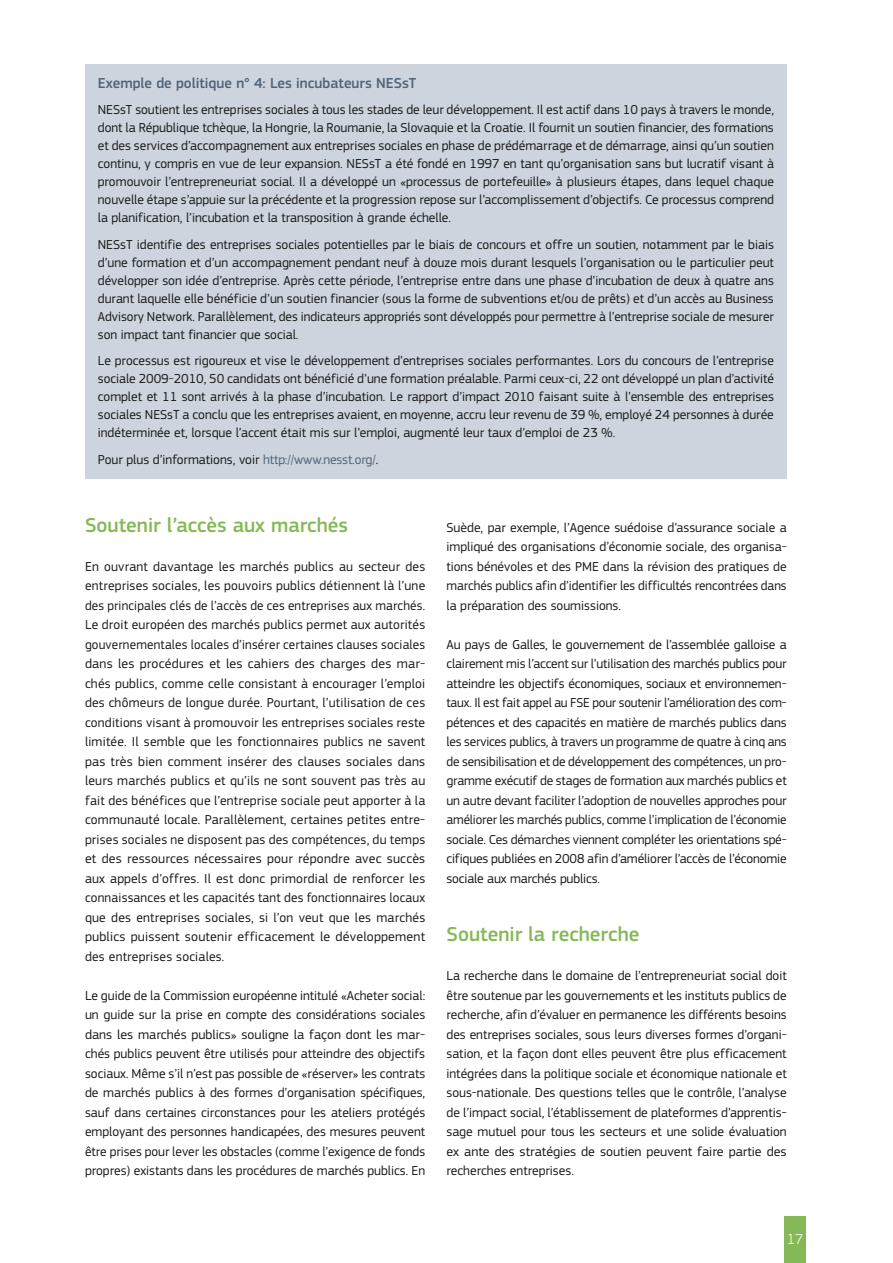
<style>
.page{position:relative;width:893px;height:1263px;background:#fff}
.page>*{position:absolute;margin:0;border:0;box-sizing:border-box;transform-origin:0 0}
.Title_Level_2{font:500 21px "PF Square Sans Pro";color:#85b856}
.Box_Title_2{font:500 15px "PF Square Sans Pro";color:#4f6378}
.t1{font:300 15px "PF Square Sans Pro";color:#fff}
.Body{font:13.5px/19.5px "PF Square Sans Pro";color:#1a1a18;text-align:justify}
.Box_Body{font:13.5px/18px "PF Square Sans Pro";color:#1a1a18;text-align:justify}
.s1{color:#4f6378}
</style>
<div class="page">
<div style="left:784px;top:1216px;width:22px;height:47px;background:#85b856"></div>
<div style="left:85px;top:64px;width:702px;height:415px;background:#cdd4de"></div>
<h4 class="Box_Title_2" style="left:98px;top:74px;width:320px">Exemple de politique n° 4: Les incubateurs NESsT</h4>
<p class="Box_Body" style="left:98px;top:101px;width:678px">NESsT soutient les entreprises sociales à tous les stades de leur développement. Il est actif dans 10 pays à travers le monde, dont la République tchèque, la Hongrie, la Roumanie, la Slovaquie et la Croatie. Il fournit un soutien financier, des formations et des services d’accompagnement aux entreprises sociales en phase de prédémarrage et de démarrage, ainsi qu’un soutien continu, y compris en vue de leur expansion. NESsT a été fondé en 1997 en tant qu’organisation sans but lucratif visant à promouvoir l’entrepreneuriat social. Il a développé un «processus de portefeuille» à plusieurs étapes, dans lequel chaque nouvelle étape s’appuie sur la précédente et la progression repose sur l’accomplissement d’objectifs. Ce processus comprend la planification, l’incubation et la transposition à grande échelle.</p>
<p class="Box_Body" style="left:98px;top:235px;width:678px">NESsT identifie des entreprises sociales potentielles par le biais de concours et offre un soutien, notamment par le biais d’une formation et d’un accompagnement pendant neuf à douze mois durant lesquels l’organisation ou le particulier peut développer son idée d’entreprise. Après cette période, l’entreprise entre dans une phase d’incubation de deux à quatre ans durant laquelle elle bénéficie d’un soutien financier (sous la forme de subventions et/ou de prêts) et d’un accès au Business Advisory Network. Parallèlement, des indicateurs appropriés sont développés pour permettre à l’entreprise sociale de mesurer son impact tant financier que social.</p>
<p class="Box_Body" style="left:98px;top:352px;width:678px">Le processus est rigoureux et vise le développement d’entreprises sociales performantes. Lors du concours de l’entreprise sociale 2009-2010, 50 candidats ont bénéficié d’une formation préalable. Parmi ceux-ci, 22 ont développé un plan d’activité complet et 11 sont arrivés à la phase d’incubation. Le rapport d’impact 2010 faisant suite à l’ensemble des entreprises sociales NESsT a conclu que les entreprises avaient, en moyenne, accru leur revenu de 39 %, employé 24 personnes à durée indéterminée et, lorsque l’accent était mis sur l’emploi, augmenté leur taux d’emploi de 23 %.</p>
<p class="Box_Body" style="left:98px;top:450px;width:282px">Pour plus d’informations, voir <span class="s1">http://www.nesst.org/</span>.</p>
<h2 class="Title_Level_2" style="left:85px;top:513px;width:265px">Soutenir l’accès aux marchés</h2>
<p class="Body" style="left:85px;top:557px;width:342px">En ouvrant davantage les marchés publics au secteur des entreprises sociales, les pouvoirs publics détiennent là l’une des principales clés de l’accès de ces entreprises aux marchés.<br>Le droit européen des marchés publics permet aux autorités gouvernementales locales d’insérer certaines clauses sociales dans les procédures et les cahiers des charges des mar&shy;chés publics, comme celle consistant à encourager l’emploi des chômeurs de longue durée. Pourtant, l’utilisation de ces conditions visant à promouvoir les entreprises sociales reste limitée. Il semble que les fonctionnaires publics ne savent pas très bien comment insérer des clauses sociales dans leurs marchés publics et qu’ils ne sont souvent pas très au fait des bénéfices que l’entreprise sociale peut apporter à la communauté locale. Parallèlement, certaines petites entre&shy;prises sociales ne disposent pas des compétences, du temps et des ressources nécessaires pour répondre avec succès aux appels d’offres. Il est donc primordial de renforcer les connaissances et les capacités tant des fonctionnaires locaux que des entreprises sociales, si l’on veut que les marchés publics puissent soutenir efficacement le développement des entreprises sociales.</p>
<p class="Body" style="left:85px;top:986px;width:342px">Le guide de la Commission européenne intitulé «Acheter social: un guide sur la prise en compte des considérations sociales dans les marchés publics» souligne la façon dont les mar&shy;chés publics peuvent être utilisés pour atteindre des objectifs sociaux. Même s’il n’est pas possible de «réserver» les contrats de marchés publics à des formes d’organisation spécifiques, sauf dans certaines circonstances pour les ateliers protégés employant des personnes handicapées, des mesures peuvent être prises pour lever les obstacles (comme l’exigence de fonds propres) existants dans les procédures de marchés publics. En</p>
<p class="Body" style="left:446px;top:518px;width:342px">Suède, par exemple, l’Agence suédoise d’assurance sociale a impliqué des organisations d’économie sociale, des organisa&shy;tions bénévoles et des PME dans la révision des pratiques de marchés publics afin d’identifier les difficultés rencontrées dans la préparation des soumissions.</p>
<p class="Body" style="left:446px;top:635px;width:342px">Au pays de Galles, le gouvernement de l’assemblée galloise a clairement mis l’accent sur l’utilisation des marchés publics pour atteindre les objectifs économiques, sociaux et environnemen&shy;taux. Il est fait appel au FSE pour soutenir l’amélioration des com&shy;pétences et des capacités en matière de marchés publics dans les services publics, à travers un programme de quatre à cinq ans de sensibilisation et de développement des compétences, un pro&shy;gramme exécutif de stages de formation aux marchés publics et un autre devant faciliter l’adoption de nouvelles approches pour améliorer les marchés publics, comme l’implication de l’économie sociale. Ces démarches viennent compléter les orientations spé&shy;cifiques publiées en 2008 afin d’améliorer l’accès de l’économie sociale aux marchés publics.</p>
<h2 class="Title_Level_2" style="left:446px;top:922px;width:195px">Soutenir la recherche</h2>
<p class="Body" style="left:446px;top:966px;width:342px">La recherche dans le domaine de l’entrepreneuriat social doit être soutenue par les gouvernements et les instituts publics de recherche, afin d’évaluer en permanence les différents besoins des entreprises sociales, sous leurs diverses formes d’organi&shy;sation, et la façon dont elles peuvent être plus efficacement intégrées dans la politique sociale et économique nationale et sous-nationale. Des questions telles que le contrôle, l’analyse de l’impact social, l’établissement de plateformes d’apprentis&shy;sage mutuel pour tous les secteurs et une solide évaluation ex ante des stratégies de soutien peuvent faire partie des recherches entreprises.</p>
<p class="t1" style="left:787px;top:1231px;width:18px">17</p>
</div>
